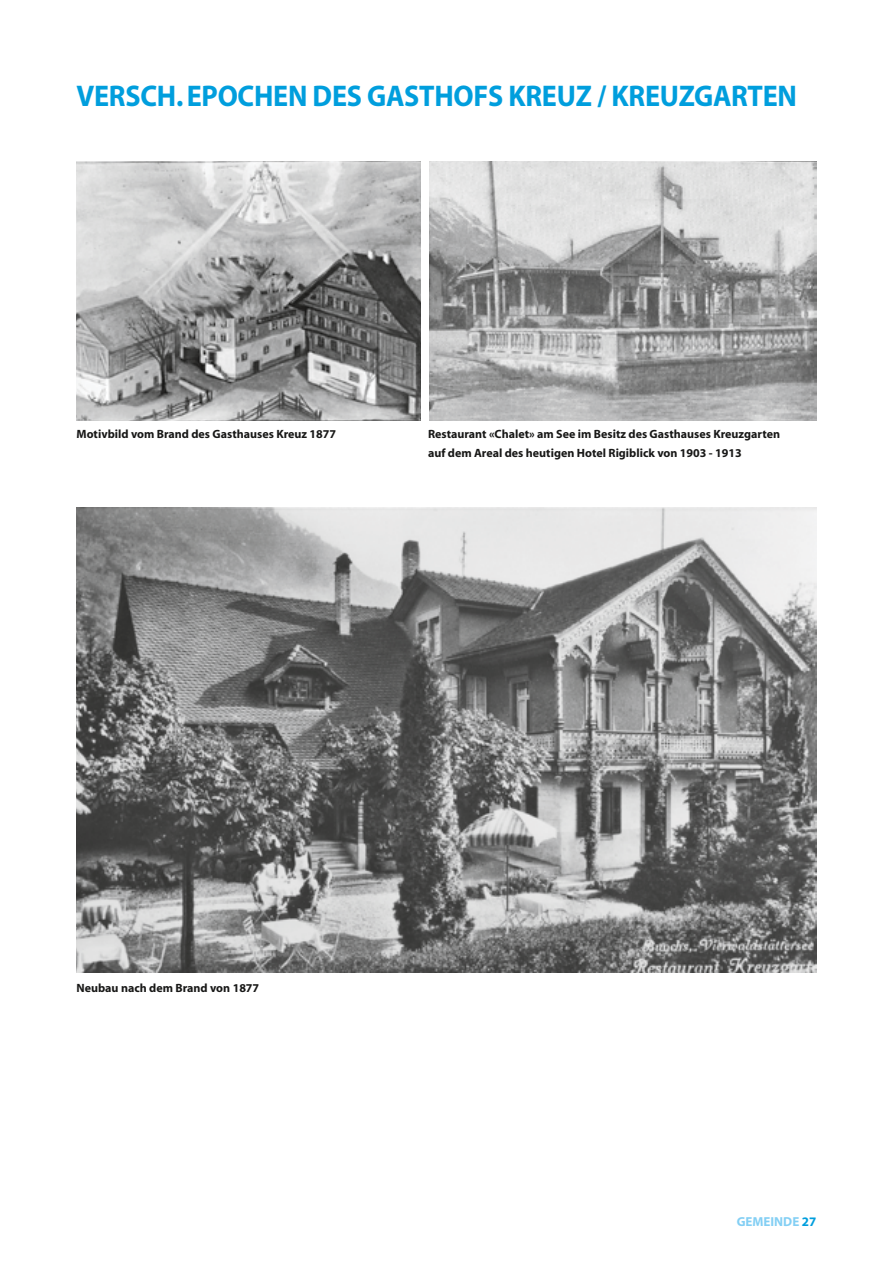
<style>
.page{position:relative;width:893px;height:1263px;background:#fff}
.page>*{position:absolute;margin:0;border:0;box-sizing:border-box;transform-origin:0 0}
.t1{font:700 30px "Myriad";letter-spacing:-.01em;color:#009edd;scale:.94 1}
.t2{font:700 13.05px "Myriad";color:#83cff4}
.t3{font:700 13.05px "Myriad";color:#009edd}
.t4{font:700 12px/18.5px "Myriad";color:#181817}
</style>
<div class="page">
<img style="left:77px;top:162px;width:344px;height:258px">
<img style="left:429px;top:162px;width:387px;height:258px">
<img style="left:77px;top:507px;width:739px;height:466px">
<h1 class="t1" style="left:77px;top:81px;width:768px">Versch. Epochen des Gasthofs Kreuz / Kreuzgarten</h1>
<p class="t4" style="left:77px;top:426px;width:261px">Motivbild vom Brand des Gasthauses Kreuz 1877</p>
<p class="t4" style="left:428px;top:426px;width:354px">Restaurant «Chalet» am See im Besitz des Gasthauses Kreuzgarten auf dem Areal des heutigen Hotel Rigiblick von 1903 - 1913</p>
<p class="t4" style="left:77px;top:979px;width:184px">Neubau nach dem Brand von 1877</p>
<p class="t2" style="left:737px;top:1215px;width:35px">GEMEINDE</p>
<p class="t3" style="left:802px;top:1215px;width:16px">27</p>
</div>
